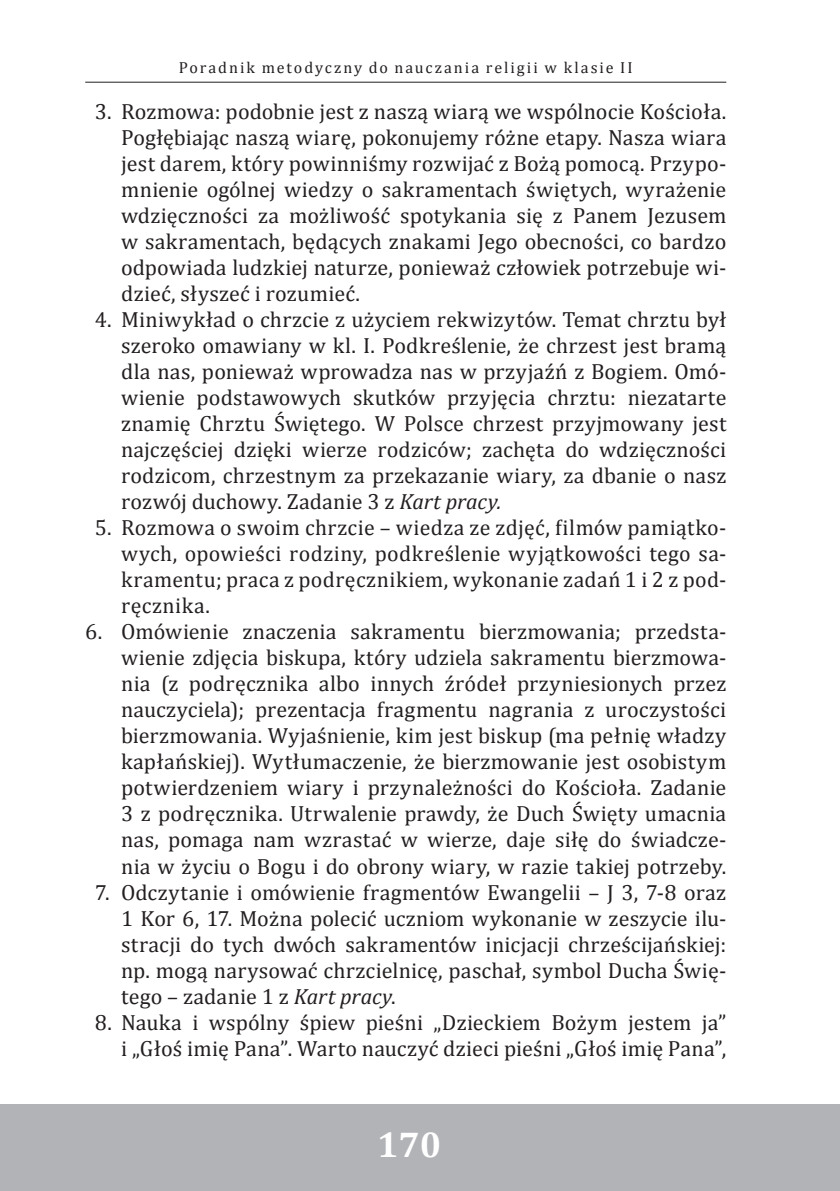
<style>
.page{position:relative;width:840px;height:1191px;background:#fff}
.page>*{position:absolute;margin:0;border:0;box-sizing:border-box;transform-origin:0 0}
.t1{font:700 36px "Cambria";color:#fff}
.t2{font:22px/26px "Cambria";letter-spacing:.01em;color:#231f20;text-align:justify}
.t3{font:16px "Cambria";letter-spacing:.12em;color:#231f20}
.s1{font-style:italic}
</style>
<div class="page">
<div style="left:0;top:1104px;width:839px;height:87px;background:#b2b3b7"></div>
<hr style="left:85px;top:82px;width:640px;height:1px;background:#231f20">
<p class="t3" style="left:179px;top:58px;width:455px">Poradnik metodyczny do nauczania religii w klasie II</p>
<p class="t2" style="left:121px;top:99px;width:606px;text-indent:-26px">3. Rozmowa: podobnie jest z naszą wiarą we wspólnocie Kościoła.<br>Pogłębiając naszą wiarę, pokonujemy różne etapy. Nasza wiara jest darem, który powinniśmy rozwijać z Bożą pomocą. Przypo&shy;mnienie ogólnej wiedzy o sakramentach świętych, wyrażenie wdzięczności za możliwość spotykania się z Panem Jezusem w sakramentach, będących znakami Jego obecności, co bardzo odpowiada ludzkiej naturze, ponieważ człowiek potrzebuje wi&shy;dzieć, słyszeć i rozumieć.</p>
<p class="t2" style="left:121px;top:307px;width:606px;text-indent:-26px">4. Miniwykład o chrzcie z użyciem rekwizytów. Temat chrztu był szeroko omawiany w kl. I. Podkreślenie, że chrzest jest bramą dla nas, ponieważ wprowadza nas w przyjaźń z Bogiem. Omó&shy;wienie podstawowych skutków przyjęcia chrztu: niezatarte znamię Chrztu Świętego. W Polsce chrzest przyjmowany jest najczęściej dzięki wierze rodziców; zachęta do wdzięczności rodzicom, chrzestnym za przekazanie wiary, za dbanie o nasz rozwój duchowy. Zadanie 3 z <span class="s1">Kart pracy.</span></p>
<p class="t2" style="left:121px;top:515px;width:606px;text-indent:-26px">5. Rozmowa o swoim chrzcie – wiedza ze zdjęć, filmów pamiątko&shy;wych, opowieści rodziny, podkreślenie wyjątkowości tego sa&shy;kramentu; praca z podręcznikiem, wykonanie zadań 1 i 2 z pod&shy;ręcznika.</p>
<p class="t2" style="left:121px;top:619px;width:606px;text-indent:-36px">6. Omówienie znaczenia sakramentu bierzmowania; przedsta&shy;wienie zdjęcia biskupa, który udziela sakramentu bierzmowa&shy;nia (z podręcznika albo innych źródeł przyniesionych przez nauczyciela); prezentacja fragmentu nagrania z uroczystości bierzmowania. Wyjaśnienie, kim jest biskup (ma pełnię władzy kapłańskiej). Wytłumaczenie, że bierzmowanie jest osobistym potwierdzeniem wiary i przynależności do Kościoła. Zadanie 3 z podręcznika. Utrwalenie prawdy, że Duch Święty umacnia nas, pomaga nam wzrastać w wierze, daje siłę do świadcze&shy;nia w życiu o Bogu i do obrony wiary, w razie takiej potrzeby.</p>
<p class="t2" style="left:121px;top:879px;width:606px;text-indent:-26px">7. Odczytanie i omówienie fragmentów Ewangelii – J 3, 7-8 oraz 1 Kor 6, 17. Można polecić uczniom wykonanie w zeszycie ilu&shy;stracji do tych dwóch sakramentów inicjacji chrześcijańskiej: np. mogą narysować chrzcielnicę, paschał, symbol Ducha Świę&shy;tego – zadanie 1 z <span class="s1">Kart pracy</span>.</p>
<p class="t2" style="left:95px;top:1009px;width:632px;text-align:right">8. Nauka i wspólny śpiew pieśni „Dzieckiem Bożym jestem ja” i „Głoś imię Pana”. Warto nauczyć dzieci pieśni „Głoś imię Pana”,</p>
<h1 class="t1" style="left:377px;top:1118px;width:65px">170</h1>
</div>
